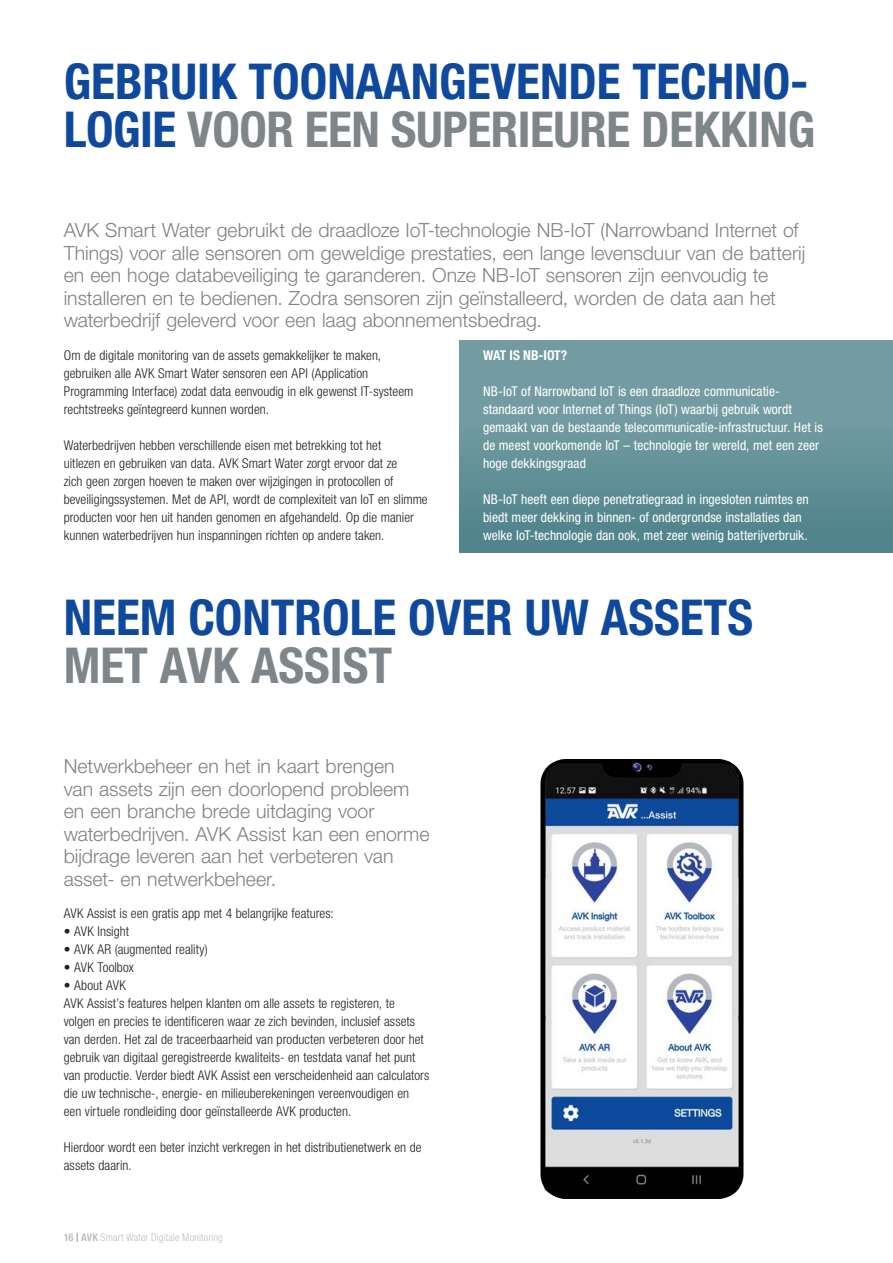
<style>
.page{position:relative;width:893px;height:1263px;background:#fff}
.page>*{position:absolute;margin:0;border:0;box-sizing:border-box;transform-origin:0 0}
.HEADLINE_39_36{font:700 condensed 49.5px/48px "Helvetica Neue LT Pro";color:#0f499d}
.INTRO_TEXT{font:300 19.5px/22.5px "Helvetica Neue LT Pro";color:#808285}
.BODY{font:300 condensed 13.5px/18px "Helvetica Neue LT Pro";letter-spacing:.005em;color:#231f20}
.BODY-2{font:condensed 13.5px/18px "Helvetica Neue LT Pro";letter-spacing:.005em;color:#fff}
.t1{font:700 condensed 13.5px "Helvetica Neue LT Pro";letter-spacing:-.01em;color:#fff}
.t2{font:300 condensed 10.5px "Helvetica Neue LT Pro";letter-spacing:.01em;color:#c0c0c0}
.s1{color:#7f868a}
.s2{font-weight:700}
.s3{font-family:"Times New Roman";font-weight:700;font-stretch:normal;color:#6c6d70}
</style>
<div class="page">
<img style="left:540px;top:759px;width:204px;height:439px">
<div style="left:459px;top:340px;width:434px;height:213px;background:linear-gradient(to bottom,#7ca2a8,#51848c)"></div>
<p class="HEADLINE_39_36" style="left:64px;top:57px;width:753px">GEBRUIK TOONAANGEVENDE TECHNO-<br>LOGIE <span class="s1">VOOR EEN SUPERIEURE DEKKING</span></p>
<p class="INTRO_TEXT" style="left:64px;top:219px;width:743px">AVK Smart Water gebruikt de draadloze IoT-technologie NB-IoT (Narrowband Internet of Things) voor alle sensoren om geweldige prestaties, een lange levensduur van de batterij en een hoge databeveiliging te garanderen. Onze NB-IoT sensoren zijn eenvoudig te installeren en te bedienen. Zodra sensoren zijn geïnstalleerd, worden de data aan het waterbedrijf geleverd voor een laag abonnementsbedrag.</p>
<p class="BODY" style="left:64px;top:346px;width:351px">Om de digitale monitoring van de assets gemakkelijker te maken, gebruiken alle AVK Smart Water sensoren een API (Application Programming Interface) zodat data eenvoudig in elk gewenst IT-systeem rechtstreeks geïntegreerd kunnen worden.</p>
<p class="BODY" style="left:64px;top:436px;width:365px">Waterbedrijven hebben verschillende eisen met betrekking tot het<br>uitlezen en gebruiken van data. AVK Smart Water zorgt ervoor dat ze<br>zich geen zorgen hoeven te maken over wijzigingen in protocollen of beveiligingssystemen. Met de API, wordt de complexiteit van IoT en slimme producten voor hen uit handen genomen en afgehandeld. Op die manier kunnen waterbedrijven hun inspanningen richten op andere taken.</p>
<p class="t1" style="left:483px;top:347px;width:86px">WAT IS NB-IOT?</p>
<p class="BODY-2" style="left:483px;top:382px;width:341px">NB-IoT of Narrowband IoT is een draadloze communicatie&shy;standaard voor Internet of Things (IoT) waarbij gebruik wordt gemaakt van de bestaande telecommunicatie-infrastructuur. Het is de meest voorkomende IoT – technologie ter wereld, met een zeer hoge dekkingsgraad</p>
<p class="BODY-2" style="left:483px;top:490px;width:327px">NB-IoT heeft een diepe penetratiegraad in ingesloten ruimtes en biedt meer dekking in binnen- of ondergrondse installaties dan welke IoT-technologie dan ook, met zeer weinig batterijverbruik.</p>
<p class="HEADLINE_39_36" style="left:64px;top:593px;width:691px">NEEM CONTROLE OVER UW ASSETS<br><span class="s1">MET AVK ASSIST</span></p>
<p class="INTRO_TEXT" style="left:64px;top:754px;width:367px">Netwerkbeheer en het in kaart brengen<br>van assets zijn een doorlopend probleem en een branche brede uitdaging voor waterbedrijven. AVK Assist kan een enorme bijdrage leveren aan het verbeteren van asset- en netwerkbeheer.</p>
<p class="BODY" style="left:64px;top:904px;width:272px">AVK Assist is een gratis app met 4 belangrijke features:</p>
<p class="BODY" style="left:64px;top:922px;width:67px">• AVK Insight</p>
<p class="BODY" style="left:64px;top:940px;width:145px">• AVK AR (augmented reality)</p>
<p class="BODY" style="left:64px;top:958px;width:72px">• AVK Toolbox</p>
<p class="BODY" style="left:64px;top:976px;width:64px">• About AVK</p>
<p class="BODY" style="left:64px;top:994px;width:367px">AVK Assist’s features helpen klanten om alle assets te registeren, te<br>volgen en precies te identificeren waar ze zich bevinden, inclusief assets van derden. Het zal de traceerbaarheid van producten verbeteren door het gebruik van digitaal geregistreerde kwaliteits- en testdata vanaf het punt van productie. Verder biedt AVK Assist een verscheidenheid aan calculators die uw technische-, energie- en milieuberekeningen vereenvoudigen en een virtuele rondleiding door geïnstalleerde AVK producten.</p>
<p class="BODY" style="left:64px;top:1138px;width:359px">Hierdoor wordt een beter inzicht verkregen in het distributienetwerk en de assets daarin.</p>
<p class="t2" style="left:64px;top:1231px;width:161px"><span class="s2">16</span> <span class="s3">|</span> <span class="s2">AVK</span> Smart Water Digitale Monitoring</p>
</div>
